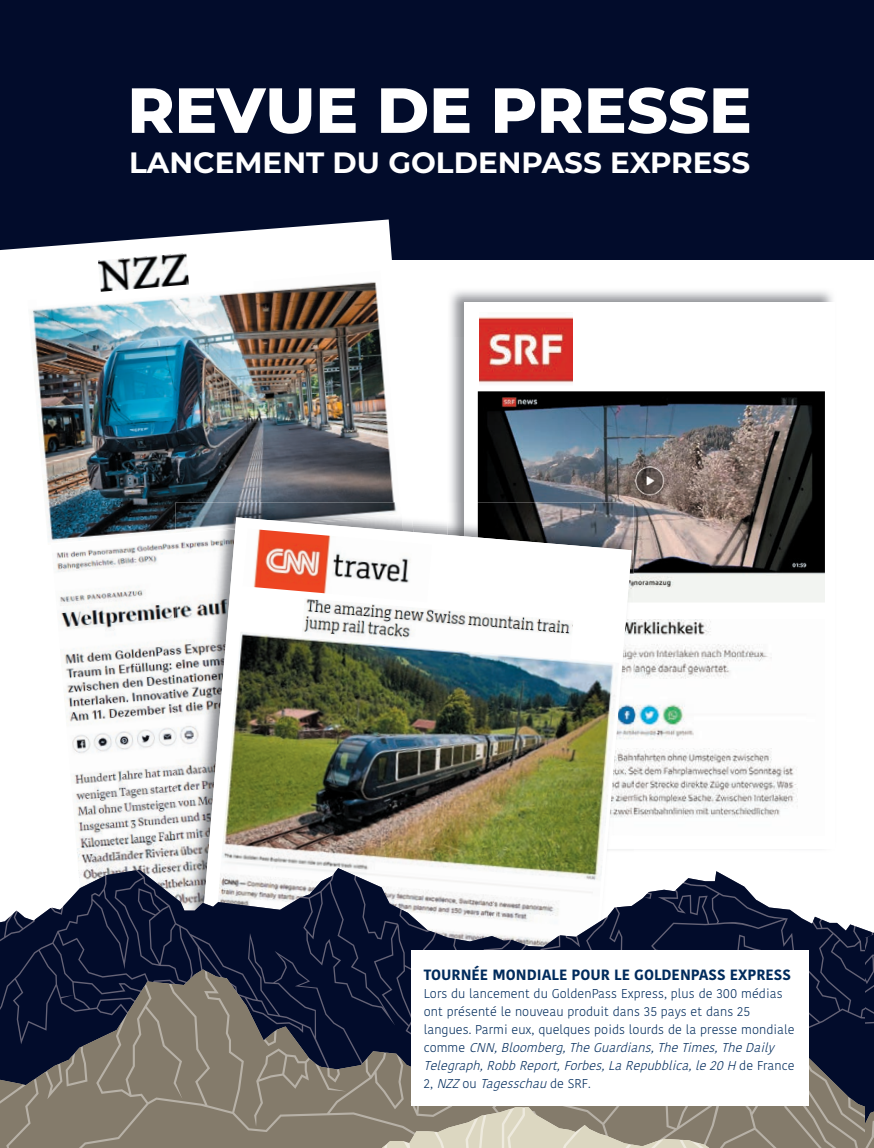
<style>
.page{position:relative;width:874px;height:1148px;background:#fff}
.page>*{position:absolute;margin:0;border:0;box-sizing:border-box;transform-origin:0 0}
.t1{font:800 63.6px "Montserrat";color:#fff}
.t2{font:700 29.4px "Montserrat";color:#fff}
.t3{font:700 14.85px "Kohinoor Bangla";color:#002b5c}
.t4{font:300 12.75px/18px "Kohinoor Bangla";letter-spacing:.005em;color:#002b5c}
.s1{font-style:italic}
</style>
<div class="page">
<div style="left:0;top:0;width:874px;height:259px;background:#020c2b"></div>
<svg style="left:0;top:219px;width:436px;height:41px"></svg>
<img style="left:31px;top:282px;width:363px;height:260px">
<img style="left:77px;top:847px;width:98px;height:21px">
<img style="left:56px;top:545px;width:119px;height:302px">
<img style="left:51px;top:533px;width:124px;height:12px">
<svg style="left:33px;top:238px;width:221px;height:68px"></svg>
<img style="left:98px;top:253px;width:91px;height:39px">
<img style="left:450px;top:290px;width:383px;height:48px">
<img style="left:450px;top:338px;width:14px;height:164px">
<div style="left:464px;top:302px;width:370px;height:547px;background:#fff"></div>
<img style="left:478px;top:391px;width:346px;height:211px">
<img style="left:479px;top:317px;width:94px;height:66px">
<img style="left:633px;top:619px;width:165px;height:199px">
<img style="left:175px;top:502px;width:222px;height:12px">
<img style="left:175px;top:839px;width:15px;height:29px">
<img style="left:175px;top:534px;width:15px;height:305px">
<img style="left:175px;top:514px;width:219px;height:20px">
<img style="left:478px;top:502px;width:155px;height:100px">
<svg style="left:190px;top:517px;width:441px;height:351px"></svg>
<img style="left:215px;top:631px;width:404px;height:237px">
<svg style="left:269px;top:595px;width:304px;height:64px"></svg>
<img style="left:301px;top:598px;width:272px;height:61px">
<img style="left:243px;top:528px;width:189px;height:74px">
<svg style="left:0;top:870px;width:874px;height:278px"></svg>
<h1 class="t1" style="left:127px;top:64px;width:625px">REVUE DE PRESSE</h1>
<h2 class="t2" style="left:129px;top:142px;width:622px">LANCEMENT DU GOLDENPASS EXPRESS</h2>
<p class="t3" style="left:423px;top:961px;width:369px">TOURNÉE MONDIALE POUR LE GOLDENPASS EXPRESS</p>
<p class="t4" style="left:423px;top:984px;width:372px">Lors du lancement du GoldenPass Express, plus de 300 médias ont présenté le nouveau produit dans 35 pays et dans 25 langues. Parmi eux, quelques poids lourds de la presse mondiale c o m m e <span class="s1">CNN,Bloomberg,TheGuardians,TheTimes,TheDaily Telegraph,RobbReport,Forbes,LaRepubblica,le20H</span> d e F r a n c e 2 , <span class="s1">NZZ</span>o u <span class="s1">Tagesschau</span>d e S R F .</p>
</div>
